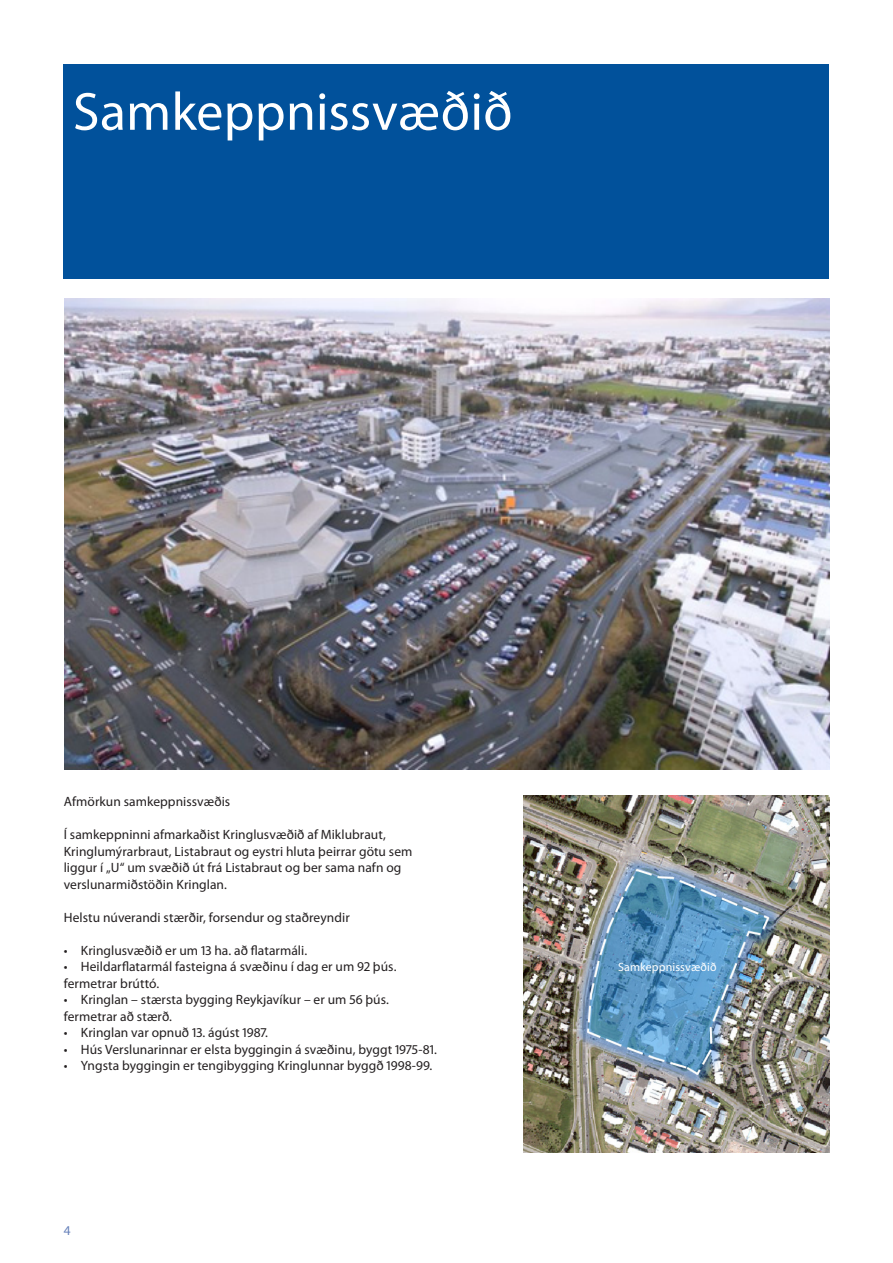
<style>
.page{position:relative;width:893px;height:1263px;background:#fff}
.page>*{position:absolute;margin:0;border:0;box-sizing:border-box;transform-origin:0 0}
.fyrirsögn_36pt_hvit{font:54px "Myriad Pro";letter-spacing:.005em;color:#fff}
.t1{font:13.5px/16.5px "Myriad Pro";letter-spacing:.005em;color:#231f20}
.t2{font:13.5px "Myriad Pro";color:#6681ba}
.t3{font:12px "Myriad Pro";letter-spacing:.01em;color:#fff}
</style>
<div class="page">
<div style="left:64px;top:64px;width:765px;height:214px;background:#01519b"></div>
<img style="left:64px;top:298px;width:765px;height:472px">
<img style="left:523px;top:795px;width:306px;height:358px">
<p class="fyrirsögn_36pt_hvit" style="left:73px;top:78px;width:441px">Samkeppnissvæðið</p>
<p class="t1" style="left:64px;top:793px;width:168px">Afmörkun samkeppnissvæðis</p>
<p class="t1" style="left:64px;top:826px;width:350px">Í samkeppninni afmarkaðist Kringlusvæðið af Miklubraut, Kringlumýrarbraut, Listabraut og eystri hluta þeirrar götu sem liggur í „U“ um svæðið út frá Listabraut og ber sama nafn og verslunarmiðstöðin Kringlan.</p>
<p class="t1" style="left:64px;top:909px;width:287px">Helstu núverandi stærðir, forsendur og staðreyndir</p>
<p class="t1" style="left:64px;top:942px;width:245px">• Kringlusvæðið er um 13 ha. að flatarmáli.</p>
<p class="t1" style="left:64px;top:958px;width:334px">• Heildarflatarmál fasteigna á svæðinu í dag er um 92 þús. fermetrar brúttó.</p>
<p class="t1" style="left:64px;top:991px;width:327px">• Kringlan – stærsta bygging Reykjavíkur – er um 56 þús. fermetrar að stærð.</p>
<p class="t1" style="left:64px;top:1024px;width:206px">• Kringlan var opnuð 13. ágúst 1987.</p>
<p class="t1" style="left:64px;top:1041px;width:374px">• Hús Verslunarinnar er elsta byggingin á svæðinu, byggt 1975-81.</p>
<p class="t1" style="left:64px;top:1057px;width:370px">• Yngsta byggingin er tengibygging Kringlunnar byggð 1998-99.</p>
<p class="t2" style="left:64px;top:1222px;width:8px">4</p>
<p class="t3" style="left:618px;top:960px;width:100px">Samkeppnissvæðið</p>
</div>
